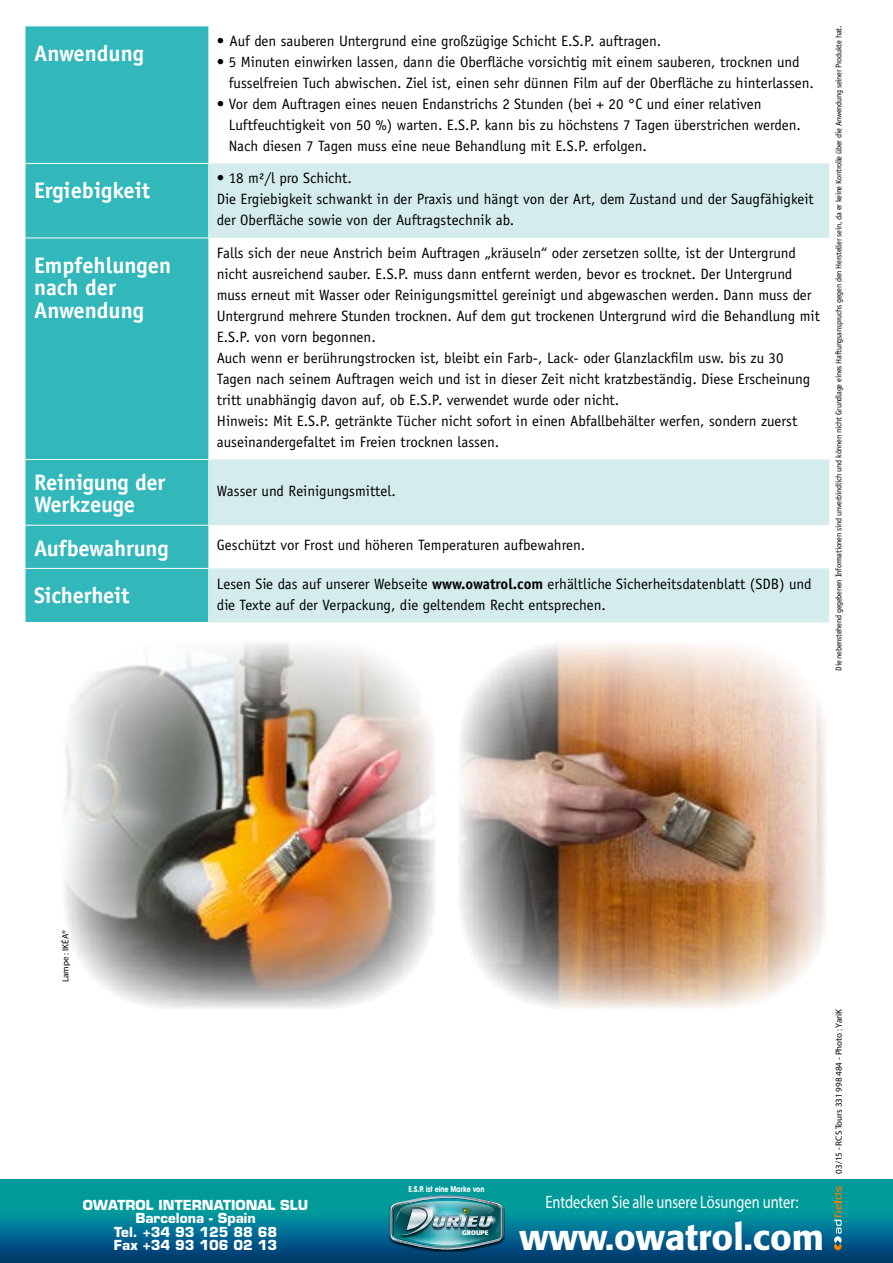
<style>
.page{position:relative;width:893px;height:1263px;background:#fff}
.page>*{position:absolute;margin:0;border:0;box-sizing:border-box;transform-origin:0 0}
.t1{font:500 36px "Formata";color:#fff}
.t2{font:700 22.5px/22.5px "Officina Sans";letter-spacing:-.01em;color:#fff}
.t3{font:18px "Myriad Pro";color:#fff;scale:.8 1}
.t4{font:15px/21px "Officina Sans";color:#000}
.t5{font:700 13.5px/13.5px "Eurostile";color:#fff;text-align:center}
.t6{font:9px "Myriad Pro";color:#000}
.t7{font:8.25px "Officina Sans";letter-spacing:-.03em;color:#000}
.t8{font:700 7.95px "Avant Garde";letter-spacing:-.01em;color:#fff;scale:.8 1}
.t9{font:700 6.75px "Formata";color:#fff}
.s1{font-weight:700}
</style>
<div class="page">
<svg style="left:0;top:1179px;width:893px;height:84px;background:#00798f"></svg>
<div style="left:26px;top:27px;width:182px;height:595px;background:#32b7ba"></div>
<svg style="left:208px;top:163px;width:621px;height:459px"></svg>
<hr style="left:26px;top:163px;width:182px;height:1px;background:#fff">
<hr style="left:26px;top:238px;width:182px;height:1px;background:#fff">
<hr style="left:26px;top:459px;width:182px;height:1px;background:#fff">
<hr style="left:26px;top:525px;width:182px;height:1px;background:#fff">
<hr style="left:26px;top:568px;width:182px;height:1px;background:#fff">
<img style="left:64px;top:643px;width:371px;height:366px">
<img style="left:459px;top:644px;width:367px;height:364px">
<svg style="left:834px;top:1186px;width:8px;height:64px"></svg>
<div style="left:388px;top:1194px;width:117px;height:58px;background:#000;opacity:.9"></div>
<img style="left:390px;top:1195px;width:113px;height:54px">
<svg style="left:421px;top:1201px;width:19px;height:18px"></svg>
<svg style="left:454px;top:1208px;width:15px;height:15px"></svg>
<svg style="left:483px;top:1211px;width:16px;height:16px"></svg>
<h2 class="t2" style="left:34px;top:41px;width:112px">Anwendung</h2>
<p class="t4" style="left:217px;top:30px;width:446px">• Auf den sauberen Untergrund eine großzügige Schicht E.S.P. auftragen.</p>
<p class="t4" style="left:229px;top:51px;width:587px;text-indent:-12px">• 5 Minuten einwirken lassen, dann die Oberfläche vorsichtig mit einem sauberen, trocknen und fusselfreien Tuch abwischen. Ziel ist, einen sehr dünnen Film auf der Oberfläche zu hinterlassen.</p>
<p class="t4" style="left:229px;top:93px;width:574px;text-indent:-12px">• Vor dem Auftragen eines neuen Endanstrichs 2 Stunden (bei + 20 °C und einer relativen<br>Luftfeuchtigkeit von 50 %) warten. E.S.P. kann bis zu höchstens 7 Tagen überstrichen werden.<br>Nach diesen 7 Tagen muss eine neue Behandlung mit E.S.P. erfolgen.</p>
<h2 class="t2" style="left:34px;top:179px;width:118px">Ergiebigkeit</h2>
<p class="t4" style="left:217px;top:168px;width:598px">• 18 m²/l pro Schicht.<br>Die Ergiebigkeit schwankt in der Praxis und hängt von der Art, dem Zustand und der Saugfähigkeit der Oberfläche sowie von der Auftragstechnik ab.</p>
<h2 class="t2" style="left:34px;top:253px;width:139px">Empfehlungen nach der<br>Anwendung</h2>
<p class="t4" style="left:217px;top:242px;width:605px">Falls sich der neue Anstrich beim Auftragen „kräuseln“ oder zersetzen sollte, ist der Untergrund nicht ausreichend sauber. E.S.P. muss dann entfernt werden, bevor es trocknet. Der Untergrund muss erneut mit Wasser oder Reinigungsmittel gereinigt und abgewaschen werden. Dann muss der Untergrund mehrere Stunden trocknen. Auf dem gut trockenen Untergrund wird die Behandlung mit E.S.P. von vorn begonnen.<br>Auch wenn er berührungstrocken ist, bleibt ein Farb-, Lack- oder Glanzlackfilm usw. bis zu 30<br>Tagen nach seinem Auftragen weich und ist in dieser Zeit nicht kratzbeständig. Diese Erscheinung tritt unabhängig davon auf, ob E.S.P. verwendet wurde oder nicht.<br>Hinweis: Mit E.S.P. getränkte Tücher nicht sofort in einen Abfallbehälter werfen, sondern zuerst auseinandergefaltet im Freien trocknen lassen.</p>
<h2 class="t2" style="left:34px;top:471px;width:133px">Reinigung der<br>Werkzeuge</h2>
<p class="t4" style="left:217px;top:480px;width:180px">Wasser und Reinigungsmittel.</p>
<h2 class="t2" style="left:34px;top:536px;width:136px">Aufbewahrung</h2>
<p class="t4" style="left:217px;top:535px;width:370px">Geschützt vor Frost und höheren Temperaturen aufbewahren.</p>
<h2 class="t2" style="left:34px;top:584px;width:97px">Sicherheit</h2>
<p class="t4" style="left:217px;top:573px;width:596px">Lesen Sie das auf unserer Webseite <span class="s1">www.owatrol.com</span> erhältliche Sicherheitsdatenblatt (SDB) und die Texte auf der Verpackung, die geltendem Recht entsprechen.</p>
<p class="t7" style="left:834px;top:670px;width:646px;rotate:-90deg">Die nebenstehend gegebenen Informationen sind unverbindlich und können nicht Grundlage eines Haftungsanspruchs gegen den Hersteller sein, da er keine Kontrolle über die Anwendung seiner Produkte hat.</p>
<p class="t6" style="left:60px;top:982px;width:54px;rotate:-90deg">Lampe : IKÉA®</p>
<p class="t5" style="left:83px;top:1198px;width:227px">OWATROL INTERNATIONAL SLU<br>Barcelona - Spain<br>Tel. +34 93 125 88 68<br>Fax +34 93 106 02 13</p>
<p class="t8" style="left:409px;top:1184px;width:96px">E.S.P. ist eine Marke von</p>
<p class="t9" style="left:462px;top:1229px;width:28px">GROUPE</p>
<p class="t3" style="left:545px;top:1191px;width:318px">Entdecken Sie alle unsere Lösungen unter:</p>
<h1 class="t1" style="left:520px;top:1215px;width:306px">www.owatrol.com</h1>
<p class="t6" style="left:833px;top:1174px;width:166px;rotate:-90deg">03/15 - RCS Tours 331 998 484 - Photo : YariK</p>
</div>
